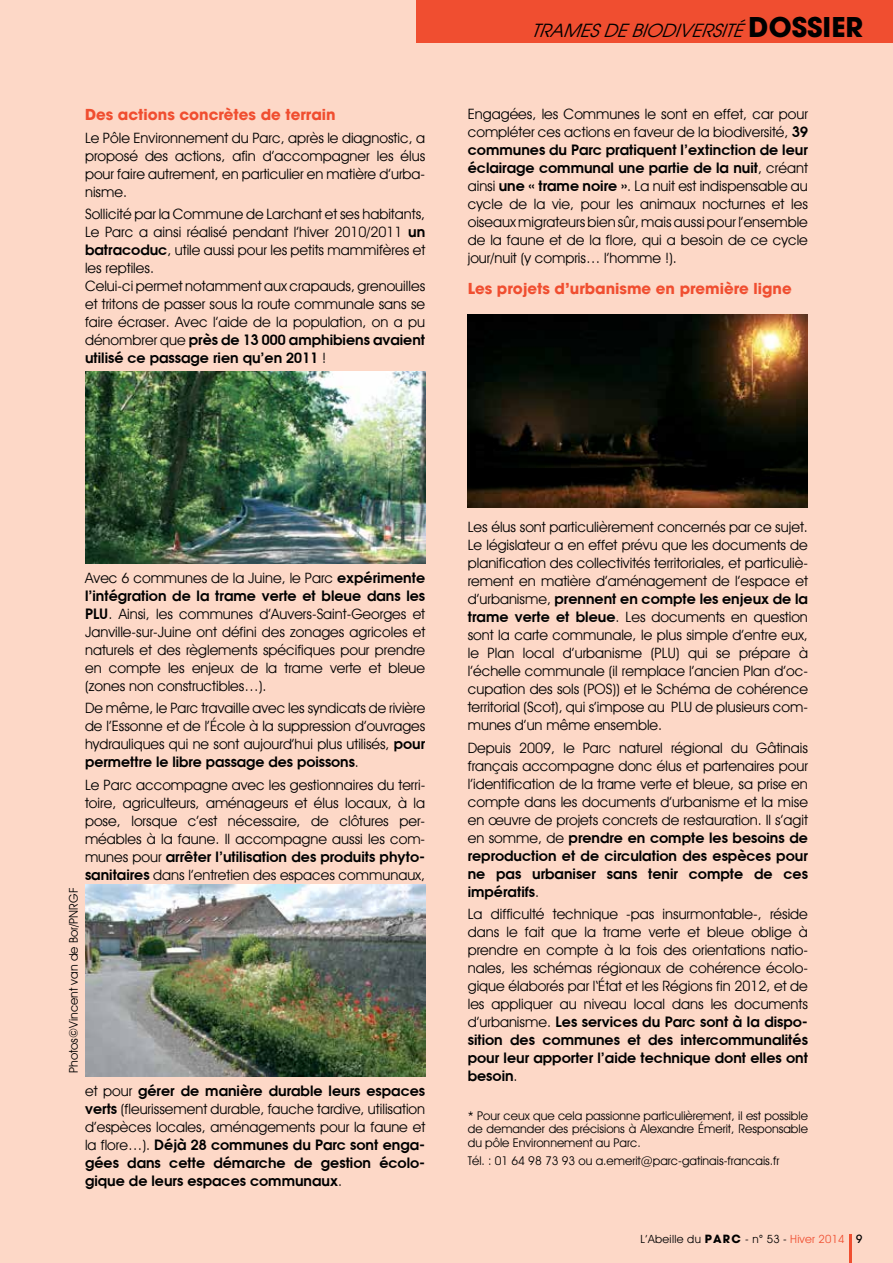
<style>
.page{position:relative;width:893px;height:1263px;background:#fdd8c7}
.page>*{position:absolute;margin:0;border:0;box-sizing:border-box;transform-origin:0 0}
.t1{font:italic 18px "Avant Garde";color:#000}
.t2{font:700 15px "Avant Garde";color:#f04e30}
.t3{font:14.25px/18px "Avant Guard Regular SWFTE";color:#000;text-align:justify}
.t4{font:600 14.25px/18px "Avant Garde";color:#000;text-align:justify}
.t5{font:12px/13.5px "Avant Guard Regular SWFTE";color:#000;text-align:justify}
.t6{font:11.25px "Avant Guard Regular SWFTE";letter-spacing:.02em;color:#000}
.s1{font-family:"Avant Garde";font-weight:600}
.s2{font-family:"Avant Guard Regular SWFTE";font-weight:400}
.s3{font-weight:700;font-style:normal;font-size:27px}
.s4{font-family:"Avant Garde";font-weight:700}
.s5{color:#f04e30}
.s6{font-family:"Avant Garde";font-weight:500}
</style>
<div class="page">
<div style="left:417px;top:0;width:476px;height:43px;background:#f04e30"></div>
<hr style="left:849px;top:1235px;width:3px;height:28px;background:#f04e30">
<img style="left:85px;top:371px;width:340px;height:192px">
<img style="left:468px;top:315px;width:340px;height:192px">
<img style="left:85px;top:884px;width:340px;height:192px">
<p class="t2" style="left:85px;top:105px;width:252px">Des actions concrètes de terrain</p>
<p class="t3" style="left:85px;top:128px;width:342px">Le Pôle Environnement du Parc, après le diagnostic, a proposé des actions, afin d’accompagner les élus pour faire autrement, en particulier en matière d’urba&shy;nisme.</p>
<p class="t3" style="left:85px;top:205px;width:342px;text-align:left">Sollicité par la Commune de Larchant et ses habitants, Le Parc a ainsi réalisé pendant l’hiver 2010/2011 <span class="s1">un batracoduc</span>, utile aussi pour les petits mammifères et les reptiles.<br>Celui-ci permet notamment aux crapauds, grenouilles et tritons de passer sous la route communale sans se faire écraser. Avec l’aide de la population, on a pu</p>
<p class="t4" style="left:85px;top:330px;width:342px"><span class="s2">dénombrer que</span> près de 13 000 amphibiens avaient utilisé ce passage rien qu’en 2011 <span class="s2">!</span></p>
<p class="t1" style="left:531px;top:19px;width:235px">TRAMES DE BIODIVERSITÉ <span class="s3">dossier</span></p>
<p class="t3" style="left:468px;top:105px;width:342px">Engagées, les Communes le sont en effet, car pour compléter ces actions en faveur de la biodiversité, <span class="s1">39</span></p>
<p class="t4" style="left:468px;top:141px;width:342px">communes du Parc pratiquent l’extinction de leur éclairage communal une partie de la nuit<span class="s2">, créant</span></p>
<p class="t3" style="left:468px;top:177px;width:342px">ainsi <span class="s1">une « trame noire »</span>. La nuit est indispensable au cycle de la vie, pour les animaux nocturnes et les oiseaux migrateurs bien sûr, mais aussi pour l’ensemble de la faune et de la flore, qui a besoin de ce cycle jour/nuit (y compris… l’homme !).</p>
<p class="t2" style="left:468px;top:279px;width:325px">Les projets d’urbanisme en première ligne</p>
<p class="t3" style="left:85px;top:569px;width:342px">Avec 6 communes de la Juine, le Parc <span class="s1">expérimente</span></p>
<p class="t4" style="left:85px;top:586px;width:342px">l’intégration de la trame verte et bleue dans les</p>
<p class="t3" style="left:85px;top:605px;width:342px"><span class="s1">PLU</span>. Ainsi, les communes d’Auvers-Saint-Georges et Janville-sur-Juine ont défini des zonages agricoles et naturels et des règlements spécifiques pour prendre en compte les enjeux de la trame verte et bleue (zones non constructibles…).</p>
<p class="t3" style="left:85px;top:699px;width:342px">De même, le Parc travaille avec les syndicats de rivière de l’Essonne et de l’école à la suppression d’ouvrages hydrauliques qui ne sont aujourd’hui plus utilisés, <span class="s1">pour</span></p>
<p class="t4" style="left:85px;top:753px;width:275px">permettre le libre passage des poissons<span class="s2">.</span></p>
<p class="t3" style="left:85px;top:775px;width:342px">Le Parc accompagne avec les gestionnaires du terri&shy;toire, agriculteurs, aménageurs et élus locaux, à la pose, lorsque c’est nécessaire, de clôtures per&shy;méables à la faune. Il accompagne aussi les com-</p>
<p class="t4" style="left:85px;top:847px;width:342px"><span class="s2">munes pour</span> arrêter l’utilisation des produits phyto-</p>
<p class="t3" style="left:85px;top:865px;width:342px"><span class="s1">sanitaires</span> dans l’entretien des espaces communaux,</p>
<p class="t5" style="left:67px;top:1073px;width:187px;rotate:-90deg">Photos©Vincent van de Bor/PNRGF</p>
<p class="t4" style="left:85px;top:1081px;width:342px"><span class="s2">et pour</span> gérer de manière durable leurs espaces</p>
<p class="t3" style="left:85px;top:1099px;width:342px"><span class="s1">verts</span> (fleurissement durable, fauche tardive, utilisation d’espèces locales, aménagements pour la faune et</p>
<p class="t4" style="left:85px;top:1135px;width:342px"><span class="s2">la flore…).</span> Déjà 28 communes du Parc sont enga&shy;gées dans cette démarche de gestion écolo&shy;gique de leurs espaces communaux<span class="s2">.</span></p>
<p class="t3" style="left:468px;top:518px;width:342px">Les élus sont particulièrement concernés par ce sujet.<br>Le législateur a en effet prévu que les documents de planification des collectivités territoriales, et particuliè&shy;rement en matière d’aménagement de l’espace et</p>
<p class="t4" style="left:468px;top:590px;width:342px"><span class="s2">d’urbanisme,</span> prennent en compte les enjeux de la</p>
<p class="t3" style="left:468px;top:608px;width:342px"><span class="s1">trame verte et bleue</span>. Les documents en question sont la carte communale, le plus simple d’entre eux, le Plan local d’urbanisme (PLU) qui se prépare à l’échelle communale (il remplace l’ancien Plan d’oc&shy;cupation des sols (POS)) et le Schéma de cohérence territorial (Scot), qui s’impose au PLU de plusieurs com&shy;munes d’un même ensemble.</p>
<p class="t3" style="left:468px;top:738px;width:342px">Depuis 2009, le Parc naturel régional du Gâtinais français accompagne donc élus et partenaires pour l’identification de la trame verte et bleue, sa prise en compte dans les documents d’urbanisme et la mise en œuvre de projets concrets de restauration. Il s’agit</p>
<p class="t4" style="left:468px;top:828px;width:342px"><span class="s2">en somme, de</span> prendre en compte les besoins de reproduction et de circulation des espèces pour ne pas urbaniser sans tenir compte de ces impératifs<span class="s2">.</span></p>
<p class="t3" style="left:468px;top:905px;width:342px">La difficulté technique -pas insurmontable-, réside dans le fait que la trame verte et bleue oblige à prendre en compte à la fois des orientations natio&shy;nales, les schémas régionaux de cohérence écolo&shy;gique élaborés par l‘état et les Régions fin 2012, et de les appliquer au niveau local dans les documents</p>
<p class="t4" style="left:468px;top:1012px;width:342px"><span class="s2">d’urbanisme.</span> Les services du Parc sont à la dispo&shy;sition des communes et des intercommunalités pour leur apporter l’aide technique dont elles ont besoin<span class="s2">.</span></p>
<p class="t5" style="left:468px;top:1109px;width:342px">* Pour ceux que cela passionne particulièrement, il est possible de demander des précisions à Alexandre émerit, Responsable du pôle Environnement au Parc.</p>
<p class="t5" style="left:468px;top:1154px;width:313px">Tél. : 01 64 98 73 93 ou a.emerit@parc-gatinais-francais.fr</p>
<p class="t6" style="left:640px;top:1232px;width:223px">L’Abeille du <span class="s4">PARC</span> - n° 53 - <span class="s5">Hiver 2014</span> <span class="s6">9</span></p>
</div>
